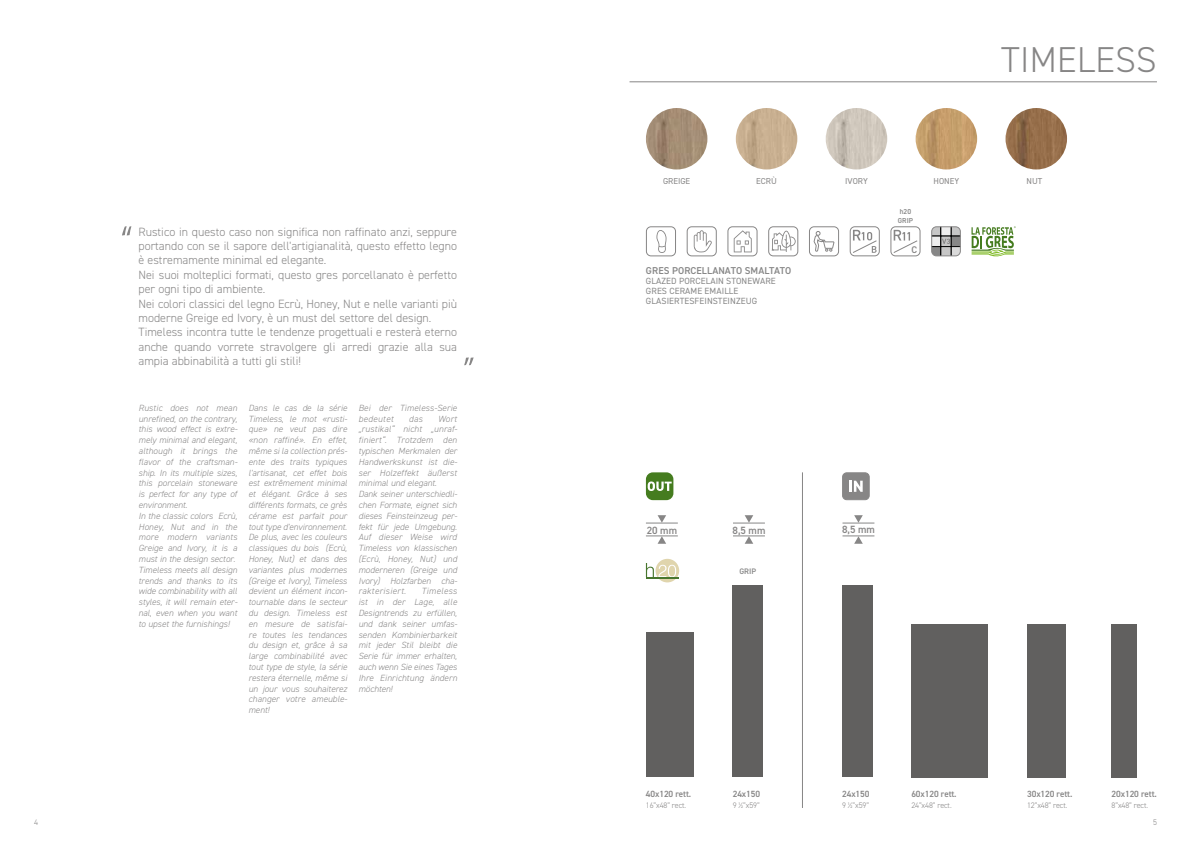
<style>
.page{position:relative;width:1191px;height:842px;background:#fff}
.page>*{position:absolute;margin:0;border:0;box-sizing:border-box;transform-origin:0 0}
.t1{font:300 36px "DIN2014";letter-spacing:.01em;color:#878686}
.t2{font:300 12px/14.4px "DIN2014";color:#878686}
.t3{font:600 10.5px "DIN2014";color:#878686}
.t4{font:600 10px "DIN2014";letter-spacing:.01em;color:#878787}
.t5{font:600 9.7px "DIN2014";color:#878686}
.t6{font:italic 300 9px/10.8px "DIN2014";color:#878686}
.t7{font:9px/10px "DIN2014";letter-spacing:.01em;color:#878787}
.t8{font:600 9px "DIN2014";letter-spacing:-.01em;color:#878686}
.t9{font:8.6px "DIN2014";color:#878686}
.t10{font:300 8px "DIN2014";letter-spacing:-.01em;color:#878686}
.t11{font:600 8px "DIN2014";color:#878787}
.t12{font:600 7.2px "DIN2014";color:#878787}
</style>
<div class="page">
<svg style="left:971px;top:226px;width:44px;height:31px"></svg>
<div style="left:849px;top:226px;width:30px;height:30px;border:1px solid #878686;border-radius:5px"></div>
<svg style="left:853px;top:230px;width:24px;height:23px"></svg>
<div style="left:931px;top:226px;width:29px;height:30px;border:1px solid #878686;border-radius:5px"></div>
<svg style="left:931px;top:227px;width:29px;height:29px"></svg>
<div style="left:911px;top:624px;width:77px;height:153px;background:#61605f"></div>
<div style="left:1111px;top:624px;width:26px;height:153px;background:#61605f"></div>
<div style="left:1027px;top:624px;width:38px;height:153px;background:#61605f"></div>
<hr style="left:802px;top:472px;width:1px;height:336px;background:#878686">
<div style="left:646px;top:632px;width:47px;height:145px;background:#61605f"></div>
<svg style="left:657px;top:515px;width:9px;height:8px"></svg>
<svg style="left:657px;top:536px;width:9px;height:8px"></svg>
<hr style="left:646px;top:523px;width:32px;height:1px;background:#878686">
<hr style="left:646px;top:535px;width:32px;height:1px;background:#878686">
<svg style="left:744px;top:515px;width:9px;height:8px"></svg>
<svg style="left:744px;top:536px;width:9px;height:8px"></svg>
<hr style="left:733px;top:523px;width:32px;height:1px;background:#878686">
<hr style="left:733px;top:535px;width:32px;height:1px;background:#878686">
<svg style="left:655px;top:559px;width:24px;height:23px"></svg>
<svg style="left:646px;top:563px;width:30px;height:14px"></svg>
<hr style="left:646px;top:578px;width:32px;height:1px;background:#48762e">
<div style="left:646px;top:472px;width:27px;height:28px;background:#457c1f;border-radius:7px"></div>
<svg style="left:647px;top:481px;width:24px;height:10px"></svg>
<div style="left:842px;top:586px;width:30px;height:191px;background:#61605f"></div>
<svg style="left:854px;top:515px;width:8px;height:8px"></svg>
<svg style="left:854px;top:536px;width:8px;height:8px"></svg>
<hr style="left:842px;top:523px;width:32px;height:1px;background:#878686">
<hr style="left:842px;top:535px;width:32px;height:1px;background:#878686">
<div style="left:842px;top:473px;width:27px;height:27px;background:#878686;border-radius:4px"></div>
<div style="left:842px;top:472px;width:27px;height:28px;border:1px solid #878686;border-radius:4px"></div>
<svg style="left:849px;top:481px;width:13px;height:11px"></svg>
<div style="left:732px;top:586px;width:31px;height:191px;background:#61605f"></div>
<hr style="left:629px;top:81px;width:528px;height:1px;background:#878686">
<img style="left:825px;top:108px;width:62px;height:61px;border-radius:31px">
<img style="left:736px;top:108px;width:61px;height:61px;border-radius:31px">
<img style="left:915px;top:108px;width:62px;height:61px;border-radius:31px">
<img style="left:1005px;top:108px;width:62px;height:61px;border-radius:31px">
<img style="left:646px;top:108px;width:61px;height:61px;border-radius:31px">
<svg style="left:656px;top:230px;width:10px;height:23px"></svg>
<div style="left:646px;top:226px;width:30px;height:30px;border:1px solid #878686;border-radius:5px"></div>
<svg style="left:694px;top:230px;width:18px;height:22px"></svg>
<div style="left:686px;top:226px;width:31px;height:30px;border:1px solid #878686;border-radius:5px"></div>
<svg style="left:733px;top:230px;width:18px;height:22px"></svg>
<div style="left:727px;top:226px;width:30px;height:30px;border:1px solid #878686;border-radius:5px"></div>
<svg style="left:813px;top:231px;width:21px;height:21px"></svg>
<div style="left:809px;top:226px;width:30px;height:30px;border:1px solid #878686;border-radius:5px"></div>
<div style="left:768px;top:226px;width:30px;height:30px;border:1px solid #878686;border-radius:5px"></div>
<svg style="left:772px;top:231px;width:23px;height:21px"></svg>
<svg style="left:122px;top:226px;width:9px;height:9px"></svg>
<svg style="left:464px;top:357px;width:9px;height:8px"></svg>
<div style="left:890px;top:226px;width:30px;height:30px;border:1px solid #878686;border-radius:5px"></div>
<svg style="left:893px;top:230px;width:25px;height:23px"></svg>
<h1 class="t1" style="left:1001px;top:38px;width:157px">TIMELESS</h1>
<p class="t9" style="left:663px;top:176px;width:29px">GREIGE</p>
<p class="t9" style="left:756px;top:176px;width:22px">ECRÙ</p>
<p class="t9" style="left:845px;top:176px;width:24px">IVORY</p>
<p class="t9" style="left:933px;top:176px;width:27px">HONEY</p>
<p class="t9" style="left:1026px;top:176px;width:17px">NUT</p>
<p class="t2" style="left:138px;top:224px;width:320px">Rustico in questo caso non significa non raffinato anzi, seppure portando con se il sapore dell'artigianalità, questo effetto legno è estremamente minimal ed elegante.<br>Nei suoi molteplici formati, questo gres porcellanato è perfetto per ogni tipo di ambiente.<br>Nei colori classici del legno Ecrù, Honey, Nut e nelle varianti più moderne Greige ed Ivory, è un must del settore del design.<br>Timeless incontra tutte le tendenze progettuali e resterà eterno anche quando vorrete stravolgere gli arredi grazie alla sua ampia abbinabilità a tutti gli stili!</p>
<p class="t6" style="left:138px;top:402px;width:100px">Rustic does not mean unrefined, on the contrary, this wood effect is extre&shy;mely minimal and elegant, although it brings the flavor of the craftsman&shy;ship. In its multiple sizes, this porcelain stoneware is perfect for any type of environment.<br>In the classic colors Ecrù,<br>Honey, Nut and in the more modern variants<br>Greige and Ivory, it is a must in the design sector.<br>Timeless meets all design trends and thanks to its wide combinability with all styles, it will remain eter&shy;nal, even when you want to upset the furnishings!</p>
<p class="t6" style="left:248px;top:402px;width:100px;text-align:justify">Dans le cas de la série Timeless, le mot «rusti&shy;que» ne veut pas dire «non raffiné». En effet, même si la collection prés&shy;ente des traits typiques l'artisanat, cet effet bois est extrêmement minimal et élégant. Grâce à ses différents formats, ce grès cérame est parfait pour tout type d'environnement.<br>De plus, avec les couleurs classiques du bois (Ecrù, Honey, Nut) et dans des variantes plus modernes (Greige et Ivory), Timeless devient un élément incon&shy;tournable dans le secteur du design. Timeless est en mesure de satisfai&shy;re toutes les tendances du design et, grâce à sa large combinabilité avec tout type de style, la série restera éternelle, même si un jour vous souhaiterez changer votre ameuble&shy;ment!</p>
<p class="t6" style="left:358px;top:402px;width:100px">Bei der Timeless-Serie bedeutet</p>
<p class="t6" style="left:358px;top:413px;width:100px;text-indent:80px">Wort „rustikal“ nicht „unraf&shy;finiert“. Trotzdem den typischen Merkmalen der<br>Handwerkskunst ist die&shy;ser Holzeffekt äußerst minimal und elegant.<br>Dank seiner unterschiedli&shy;chen Formate, eignet sich dieses Feinsteinzeug per&shy;fekt für jede Umgebung.<br>Auf dieser Weise wird<br>Timeless von klassischen (Ecrù, Honey, Nut) und moderneren (Greige und<br>Ivory) Holzfarben cha&shy;rakterisiert.</p>
<p class="t6" style="left:409px;top:413px;width:15px">das</p>
<p class="t6" style="left:358px;top:586px;width:100px;text-align:justify;text-indent:63px">Timeless ist in der Lage, alle Designtrends zu erfüllen, und dank seiner umfas&shy;senden Kombinierbarkeit mit jeder Stil bleibt die Serie für immer erhalten, auch wenn Sie eines Tages Ihre Einrichtung ändern möchten!</p>
<p class="t4" style="left:646px;top:264px;width:147px">GRES PORCELLANATO SMALTATO</p>
<p class="t7" style="left:646px;top:276px;width:131px">GLAZED PORCELAIN STONEWARE<br>GRES CERAME EMAILLE<br>GLASIERTESFEINSTEINZEUG</p>
<p class="t12" style="left:899px;top:206px;width:13px">h20</p>
<p class="t12" style="left:898px;top:215px;width:17px">GRIP</p>
<p class="t5" style="left:911px;top:243px;width:7px">C</p>
<p class="t3" style="left:646px;top:523px;width:32px">20 mm</p>
<p class="t3" style="left:732px;top:523px;width:34px">8,5 mm</p>
<p class="t11" style="left:739px;top:566px;width:18px">GRIP</p>
<p class="t3" style="left:842px;top:523px;width:34px">8,5 mm</p>
<p class="t8" style="left:646px;top:788px;width:47px">40x120 rett.</p>
<p class="t10" style="left:646px;top:800px;width:42px">16”x48” rect.</p>
<p class="t8" style="left:732px;top:788px;width:29px">24x150</p>
<p class="t10" style="left:732px;top:800px;width:28px">9 1/2”x59”</p>
<p class="t8" style="left:842px;top:788px;width:29px">24x150</p>
<p class="t10" style="left:842px;top:800px;width:28px">9 1/2”x59”</p>
<p class="t8" style="left:911px;top:788px;width:47px">60x120 rett.</p>
<p class="t10" style="left:911px;top:800px;width:42px">24”x48” rect.</p>
<p class="t8" style="left:1027px;top:788px;width:47px">30x120 rett.</p>
<p class="t10" style="left:1027px;top:800px;width:42px">12”x48” rect.</p>
<p class="t8" style="left:1111px;top:788px;width:47px">20x120 rett.</p>
<p class="t10" style="left:1111px;top:800px;width:38px">8”x48” rect.</p>
<p class="t10" style="left:34px;top:817px;width:5px">4</p>
<p class="t10" style="left:1153px;top:817px;width:5px">5</p>
</div>
